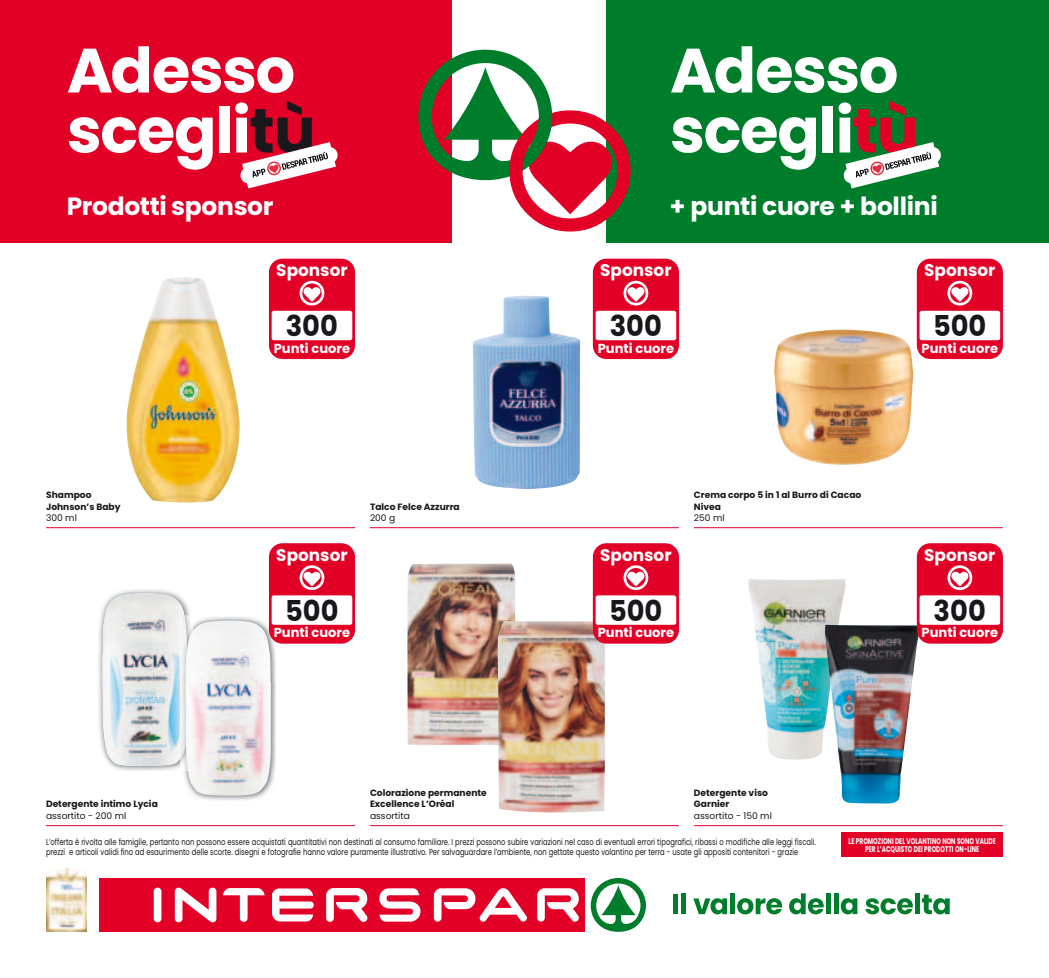
<style>
.page{position:relative;width:1049px;height:978px;background:#fff}
.page>*{position:absolute;margin:0;border:0;box-sizing:border-box;transform-origin:0 0}
.t1{font:700 62.5px/60px "Poppins";letter-spacing:-.02em;color:#fff}
.t2{font:700 28.75px "Poppins";color:#1a171c;scale:.95 1}
.t3{font:700 25px "Poppins";letter-spacing:-.01em;color:#fff}
.t4{font:700 16.88px "Poppins";color:#fff}
.t5{font:700 13.12px "Poppins";color:#fff}
.t6{font:700 9.12px/11.4px "Poppins";color:#1a171c}
.t7{font:9.12px "Poppins";color:#1a171c}
.t8{font:8.75px/10px "Poppins";color:#1a171c;scale:.78 1}
.t9{font:700 8.38px/8.2px "Poppins";color:#fff;text-align:center;scale:.7 1}
.s1{color:#1a171c}
.s2{color:#e20027}
</style>
<div class="page">
<div style="left:606px;top:0;width:443px;height:242px;background:#007d2b"></div>
<div style="left:1px;top:0;width:451px;height:242px;background:#e20027"></div>
<svg style="left:418px;top:50px;width:213px;height:182px"></svg>
<svg style="left:843px;top:142px;width:98px;height:46px"></svg>
<svg style="left:240px;top:142px;width:98px;height:46px"></svg>
<div style="left:842px;top:832px;width:161px;height:25px;background:#e20027"></div>
<img style="left:46px;top:868px;width:40px;height:64px">
<div style="left:99px;top:878px;width:485px;height:54px;background:#e20027"></div>
<svg style="left:326px;top:888px;width:42px;height:34px"></svg>
<svg style="left:272px;top:888px;width:42px;height:33px"></svg>
<svg style="left:223px;top:888px;width:42px;height:34px"></svg>
<div style="left:154px;top:888px;width:7px;height:34px;background:#fff;border-radius:4px"></div>
<svg style="left:175px;top:888px;width:41px;height:34px"></svg>
<svg style="left:379px;top:888px;width:41px;height:34px"></svg>
<svg style="left:537px;top:888px;width:42px;height:34px"></svg>
<svg style="left:434px;top:888px;width:93px;height:34px"></svg>
<svg style="left:591px;top:878px;width:55px;height:54px"></svg>
<div style="left:673px;top:894px;width:5px;height:20px;background:#007d2b"></div>
<div style="left:681px;top:893px;width:5px;height:21px;background:#007d2b"></div>
<svg style="left:693px;top:898px;width:34px;height:16px"></svg>
<div style="left:730px;top:893px;width:5px;height:21px;background:#007d2b"></div>
<svg style="left:737px;top:898px;width:45px;height:16px"></svg>
<svg style="left:789px;top:893px;width:35px;height:21px"></svg>
<div style="left:826px;top:893px;width:5px;height:21px;background:#007d2b"></div>
<hr style="left:834px;top:893px;width:4px;height:21px;background:#007d2b">
<svg style="left:841px;top:898px;width:16px;height:16px"></svg>
<svg style="left:865px;top:898px;width:48px;height:16px"></svg>
<div style="left:915px;top:893px;width:5px;height:21px;background:#007d2b"></div>
<svg style="left:922px;top:895px;width:28px;height:19px"></svg>
<img style="left:126px;top:277px;width:114px;height:226px">
<hr style="left:46px;top:527px;width:309px;height:1px;background:#e20030">
<div style="left:269px;top:259px;width:86px;height:100px;background:#e20027;border-radius:14px"></div>
<svg style="left:300px;top:281px;width:24px;height:24px"></svg>
<div style="left:272px;top:311px;width:80px;height:29px;background:#fff;border-radius:2px"></div>
<img style="left:98px;top:589px;width:92px;height:182px">
<img style="left:102px;top:593px;width:82px;height:173px">
<img style="left:184px;top:616px;width:92px;height:184px">
<img style="left:180px;top:616px;width:13px;height:155px">
<img style="left:180px;top:616px;width:8px;height:142px">
<img style="left:185px;top:621px;width:86px;height:175px">
<hr style="left:46px;top:825px;width:309px;height:1px;background:#e20030">
<div style="left:269px;top:543px;width:86px;height:101px;background:#e20027;border-radius:14px"></div>
<svg style="left:300px;top:565px;width:24px;height:25px"></svg>
<div style="left:272px;top:595px;width:80px;height:30px;background:#fff;border-radius:2px"></div>
<img style="left:407px;top:563px;width:108px;height:182px">
<img style="left:498px;top:621px;width:107px;height:192px">
<hr style="left:370px;top:825px;width:309px;height:1px;background:#e20030">
<div style="left:593px;top:543px;width:86px;height:101px;background:#e20027;border-radius:14px"></div>
<svg style="left:623px;top:565px;width:25px;height:25px"></svg>
<div style="left:596px;top:595px;width:80px;height:30px;background:#fff;border-radius:2px"></div>
<img style="left:472px;top:296px;width:108px;height:193px">
<hr style="left:370px;top:527px;width:309px;height:1px;background:#e20030">
<div style="left:593px;top:259px;width:86px;height:100px;background:#e20027;border-radius:14px"></div>
<svg style="left:623px;top:281px;width:25px;height:24px"></svg>
<div style="left:596px;top:311px;width:80px;height:29px;background:#fff;border-radius:2px"></div>
<img style="left:774px;top:330px;width:140px;height:135px">
<hr style="left:694px;top:527px;width:309px;height:1px;background:#e20030">
<div style="left:917px;top:259px;width:86px;height:100px;background:#e20027;border-radius:14px"></div>
<svg style="left:947px;top:281px;width:25px;height:24px"></svg>
<div style="left:919px;top:311px;width:81px;height:29px;background:#fff;border-radius:2px"></div>
<img style="left:748px;top:579px;width:98px;height:181px">
<img style="left:825px;top:625px;width:94px;height:178px">
<hr style="left:694px;top:825px;width:309px;height:1px;background:#e20030">
<div style="left:917px;top:543px;width:86px;height:101px;background:#e20027;border-radius:14px"></div>
<svg style="left:947px;top:565px;width:25px;height:25px"></svg>
<div style="left:919px;top:595px;width:81px;height:30px;background:#fff;border-radius:2px"></div>
<h1 class="t1" style="left:67px;top:48px;width:250px">Adesso scegli<span class="s1">tù</span></h1>
<h3 class="t3" style="left:67px;top:196px;width:208px">Prodotti sponsor</h3>
<h3 class="t3" style="left:670px;top:196px;width:269px">+ punti cuore + bollini</h3>
<h1 class="t1" style="left:670px;top:48px;width:250px">Adesso scegli<span class="s2">tù</span></h1>
<p class="t6" style="left:46px;top:490px;width:76px">Shampoo<br>Johnson’s Baby</p>
<p class="t7" style="left:46px;top:514px;width:32px">300 ml</p>
<p class="t6" style="left:46px;top:800px;width:113px">Detergente intimo Lycia</p>
<p class="t7" style="left:46px;top:812px;width:82px">assortito - 200 ml</p>
<h3 class="t4" style="left:276px;top:264px;width:73px">Sponsor</h3>
<h3 class="t4" style="left:600px;top:264px;width:73px">Sponsor</h3>
<h3 class="t4" style="left:924px;top:264px;width:73px">Sponsor</h3>
<h2 class="t2" style="left:286px;top:315px;width:56px">300</h2>
<h2 class="t2" style="left:610px;top:315px;width:56px">300</h2>
<h2 class="t2" style="left:933px;top:315px;width:58px">500</h2>
<h3 class="t5" style="left:274px;top:343px;width:78px">Punti cuore</h3>
<h3 class="t5" style="left:598px;top:343px;width:78px">Punti cuore</h3>
<h3 class="t5" style="left:922px;top:343px;width:78px">Punti cuore</h3>
<p class="t6" style="left:370px;top:502px;width:91px">Talco Felce Azzurra</p>
<p class="t7" style="left:370px;top:514px;width:27px">200 g</p>
<p class="t6" style="left:694px;top:490px;width:169px">Crema corpo 5 in 1 al Burro di Cacao<br>Nivea</p>
<p class="t7" style="left:694px;top:514px;width:32px">250 ml</p>
<h3 class="t4" style="left:276px;top:548px;width:73px">Sponsor</h3>
<h3 class="t4" style="left:600px;top:548px;width:73px">Sponsor</h3>
<h3 class="t4" style="left:924px;top:548px;width:73px">Sponsor</h3>
<h2 class="t2" style="left:285px;top:599px;width:58px">500</h2>
<h2 class="t2" style="left:609px;top:599px;width:58px">500</h2>
<h2 class="t2" style="left:934px;top:599px;width:56px">300</h2>
<h3 class="t5" style="left:274px;top:627px;width:78px">Punti cuore</h3>
<h3 class="t5" style="left:598px;top:627px;width:78px">Punti cuore</h3>
<h3 class="t5" style="left:922px;top:627px;width:78px">Punti cuore</h3>
<p class="t6" style="left:370px;top:788px;width:118px">Colorazione permanente<br>Excellence L’Oréal</p>
<p class="t7" style="left:370px;top:812px;width:41px">assortita</p>
<p class="t6" style="left:694px;top:788px;width:75px">Detergente viso<br>Garnier</p>
<p class="t7" style="left:694px;top:812px;width:79px">assortito - 150 ml</p>
<p class="t8" style="left:46px;top:838px;width:988px">L’offerta è rivolta alle famiglie, pertanto non possono essere acquistati quantitativi non destinati al consumo familiare. I prezzi possono subire variazioni nel caso di eventuali errori tipografici, ribassi o modifiche alle leggi fiscali. prezzi e articoli validi fino ad esaurimento delle scorte. disegni e fotografie hanno valore puramente illustrativo. Per salvaguardare l’ambiente, non gettate questo volantino per terra - usate gli appositi contenitori - grazie</p>
<p class="t9" style="left:849px;top:838px;width:212px">LE PROMOZIONI DEL VOLANTINO NON SONO VALIDE<br>PER L’ACQUISTO DEI PRODOTTI ON-LINE</p>
</div>
